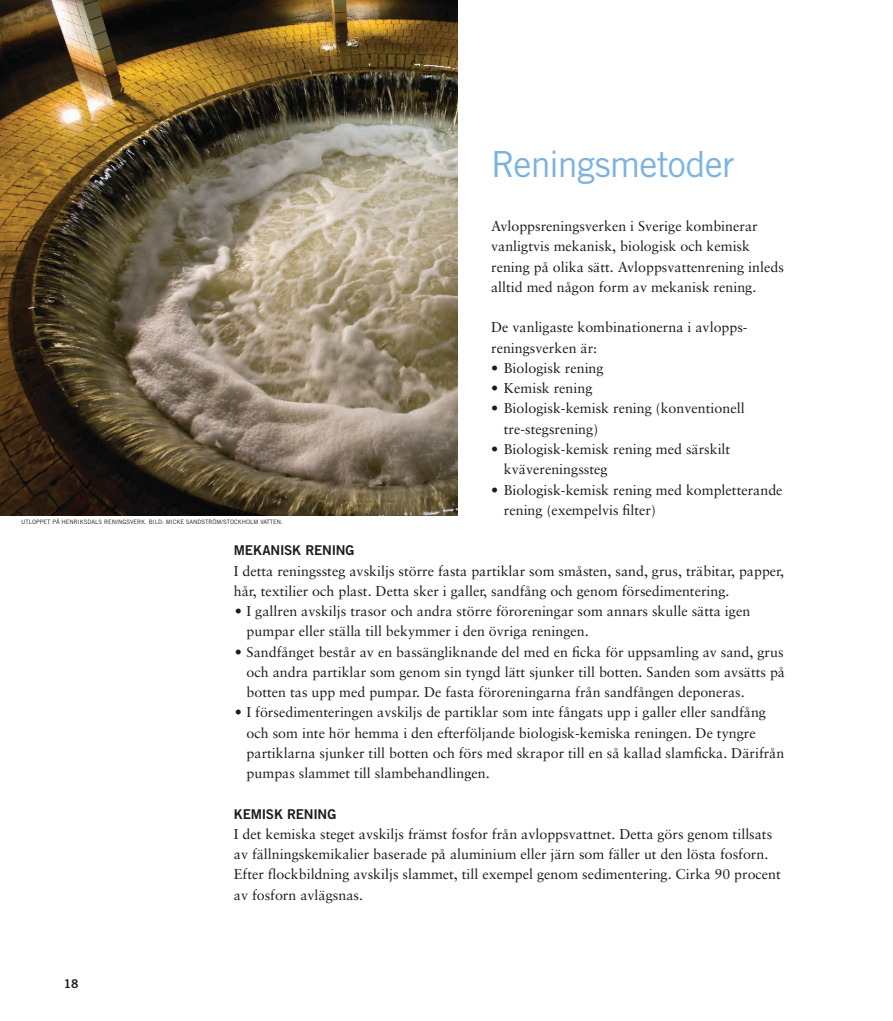
<style>
.page{position:relative;width:893px;height:1021px;background:#fff}
.page>*{position:absolute;margin:0;border:0;box-sizing:border-box;transform-origin:0 0}
.t1{font:36px "Trade Gothic LT";letter-spacing:-.02em;color:#7bb2e0}
.t2{font:14.25px/20.2px "Sabon";color:#1c1c1b}
.t3{font:13.5px "Trade Gothic LT Bold Two";letter-spacing:-.015em;color:#1c1c1b}
.t4{font:12px "Trade Gothic LT Bold Two";color:#1c1c1b}
.t5{font:6px "Trade Gothic LT";color:#1c1c1b}
</style>
<div class="page">
<img style="left:0;top:0;width:457px;height:515px">
<p class="t5" style="left:21px;top:518px;width:263px">UTLOPPET PÅ HENRIKSDALS RENINGSVERK. BILD: MICKE SANDSTRÖM/STOCKHOLM VATTEN.</p>
<h1 class="t1" style="left:491px;top:142px;width:245px">Reningsmetoder</h1>
<p class="t2" style="left:491px;top:216px;width:294px">Avloppsreningsverken i Sverige kombinerar vanligtvis mekanisk, biologisk och kemisk rening på olika sätt. Avloppsvattenrening inleds alltid med någon form av mekanisk rening.</p>
<p class="t2" style="left:491px;top:317px;width:258px">De vanligaste kombinationerna i avlopps&shy;reningsverken är:</p>
<p class="t2" style="left:491px;top:358px;width:114px">• Biologisk rening</p>
<p class="t2" style="left:491px;top:378px;width:103px">• Kemisk rening</p>
<p class="t2" style="left:504px;top:398px;width:242px;text-indent:-13px">• Biologisk-kemisk rening (konventionell tre-stegsrening)</p>
<p class="t2" style="left:504px;top:439px;width:228px;text-indent:-13px">• Biologisk-kemisk rening med särskilt kvävereningssteg</p>
<p class="t2" style="left:504px;top:479px;width:280px;text-indent:-13px">• Biologisk-kemisk rening med kompletterande rening (exempelvis filter)</p>
<p class="t4" style="left:64px;top:976px;width:16px">18</p>
<p class="t3" style="left:234px;top:542px;width:122px">MEKANISK RENING</p>
<p class="t2" style="left:234px;top:560px;width:552px">I detta reningssteg avskiljs större fasta partiklar som småsten, sand, grus, träbitar, papper, hår, textilier och plast. Detta sker i galler, sandfång och genom försedimentering.</p>
<p class="t2" style="left:247px;top:601px;width:505px;text-indent:-12px">• I gallren avskiljs trasor och andra större föroreningar som annars skulle sätta igen pumpar eller ställa till bekymmer i den övriga reningen.</p>
<p class="t2" style="left:247px;top:641px;width:540px;text-align:justify;text-indent:-12px">• Sandfånget består av en bassängliknande del med en ficka för uppsamling av sand, grus och andra partiklar som genom sin tyngd lätt sjunker till botten. Sanden som avsätts på botten tas upp med pumpar. De fasta föroreningarna från sandfången deponeras.</p>
<p class="t2" style="left:247px;top:702px;width:539px;text-indent:-12px">• I försedimenteringen avskiljs de partiklar som inte fångats upp i galler eller sandfång och som inte hör hemma i den efterföljande biologisk-kemiska reningen. De tyngre partiklarna sjunker till botten och förs med skrapor till en så kallad slamficka. Därifrån pumpas slammet till slambehandlingen.</p>
<p class="t3" style="left:234px;top:805px;width:104px">KEMISK RENING</p>
<p class="t2" style="left:234px;top:823px;width:549px">I det kemiska steget avskiljs främst fosfor från avloppsvattnet. Detta görs genom tillsats av fällningskemikalier baserade på aluminium eller järn som fäller ut den lösta fosforn.<br>Efter flockbildning avskiljs slammet, till exempel genom sedimentering. Cirka 90 procent av fosforn avlägsnas.</p>
</div>
